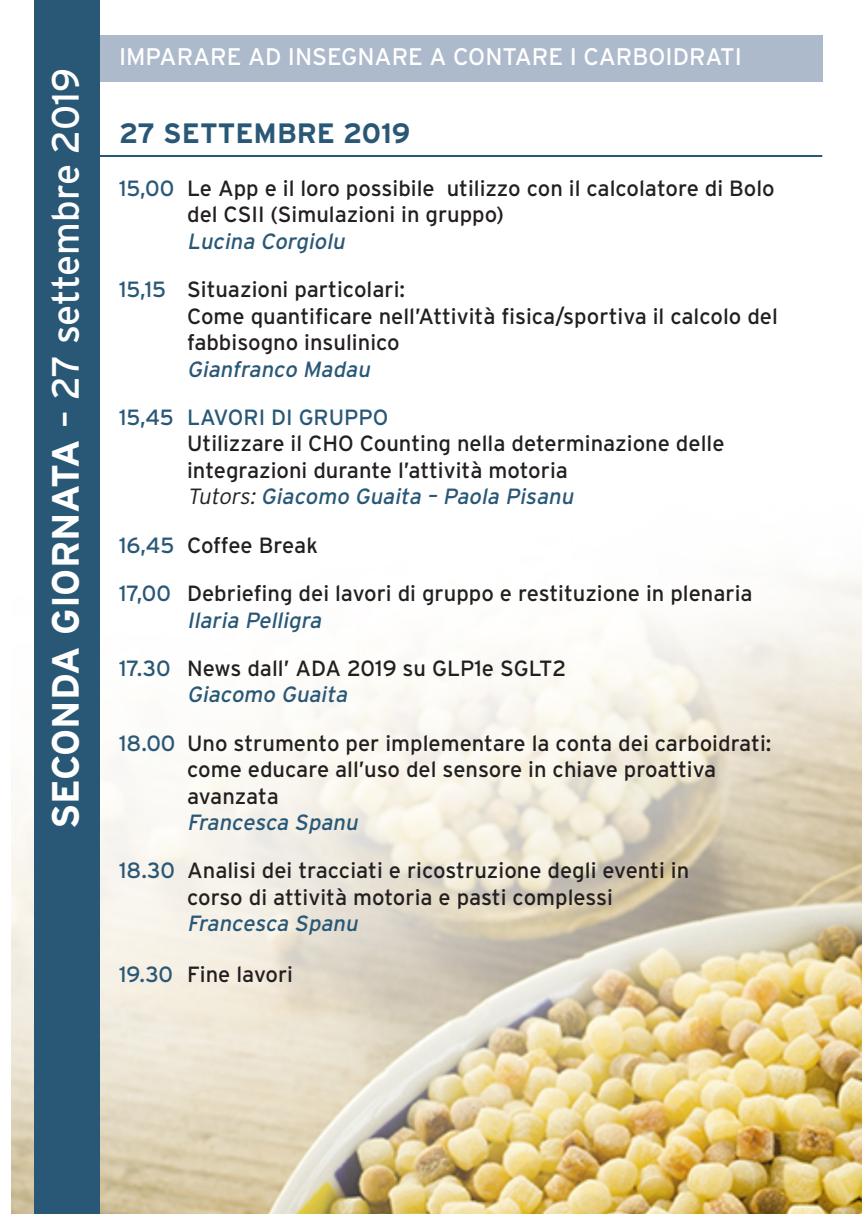
<style>
.page{position:relative;width:862px;height:1214px;background:#fff}
.page>*{position:absolute;margin:0;border:0;box-sizing:border-box;transform-origin:0 0}
.t1{font:38px "Interstate";letter-spacing:-.01em;color:#fff}
.t2{font:700 28px "Interstate";color:#295877}
.t3{font:24px "Interstate";color:#fff}
.t4{font:22px/26.4px "Interstate";color:#231f20}
.nomi{font:italic 22px "Interstate";color:#295877}
.t5{font:22px "Interstate";color:#295877}
.s1{font-weight:700}
.s2{color:#295877}
.s3{font-weight:300;color:#231f20}
</style>
<div class="page">
<img style="left:11px;top:473px;width:851px;height:740px">
<div style="left:99px;top:35px;width:723px;height:47px;background:#adbacc"></div>
<div style="left:34px;top:0;width:65px;height:1213px;background:#295877"></div>
<hr style="left:99px;top:155px;width:723px;height:2px;background:#295877">
<p class="t1" style="left:44px;top:828px;width:762px;rotate:-90deg"><span class="s1">SECONDA GIORNATA</span> – 27 settembre 2019</p>
<p class="t3" style="left:119px;top:43px;width:624px">IMPARARE AD INSEGNARE A CONTARE I CARBOIDRATI</p>
<p class="t2" style="left:119px;top:118px;width:293px">27 SETTEMBRE 2019</p>
<p class="t4" style="left:187px;top:175px;width:589px;text-indent:-68px"><span class="s2">15,00</span> Le App e il loro possibile utilizzo con il calcolatore di Bolo del CSII (Simulazioni in gruppo)</p>
<p class="nomi" style="left:187px;top:229px;width:163px">Lucina Corgiolu</p>
<p class="t4" style="left:119px;top:276px;width:288px"><span class="s2">15,15</span> Situazioni particolari:</p>
<p class="t4" style="left:187px;top:302px;width:592px">Come quantificare nell’Attività fisica/sportiva il calcolo del fabbisogno insulinico</p>
<p class="nomi" style="left:187px;top:356px;width:189px">Gianfranco Madau</p>
<p class="t5" style="left:119px;top:405px;width:271px">15,45 LAVORI DI GRUPPO</p>
<p class="t4" style="left:187px;top:430px;width:539px">Utilizzare il CHO Counting nella determinazione delle integrazioni durante l’attività motoria</p>
<p class="nomi" style="left:187px;top:484px;width:392px"><span class="s3">Tutors:</span> Giacomo Guaita – Paola Pisanu</p>
<p class="t4" style="left:119px;top:531px;width:200px"><span class="s2">16,45</span> Coffee Break</p>
<p class="t4" style="left:119px;top:580px;width:635px"><span class="s2">17,00</span> Debriefing dei lavori di gruppo e restituzione in plenaria</p>
<p class="nomi" style="left:187px;top:607px;width:140px">Ilaria Pelligra</p>
<p class="t4" style="left:119px;top:654px;width:449px"><span class="s2">17.30</span> News dall’ ADA 2019 su GLP1e SGLT2</p>
<p class="nomi" style="left:187px;top:682px;width:166px">Giacomo Guaita</p>
<p class="t4" style="left:187px;top:729px;width:586px;text-indent:-68px"><span class="s2">18.00</span> Uno strumento per implementare la conta dei carboidrati: come educare all’uso del sensore in chiave proattiva avanzata</p>
<p class="nomi" style="left:187px;top:809px;width:176px">Francesca Spanu</p>
<p class="t4" style="left:119px;top:857px;width:572px"><span class="s2">18.30</span> Analisi dei tracciati e ricostruzione degli eventi in</p>
<p class="t4" style="left:187px;top:883px;width:427px">corso di attività motoria e pasti complessi</p>
<p class="nomi" style="left:187px;top:911px;width:176px">Francesca Spanu</p>
<p class="t4" style="left:119px;top:960px;width:176px"><span class="s2">19.30</span> Fine lavori</p>
</div>
